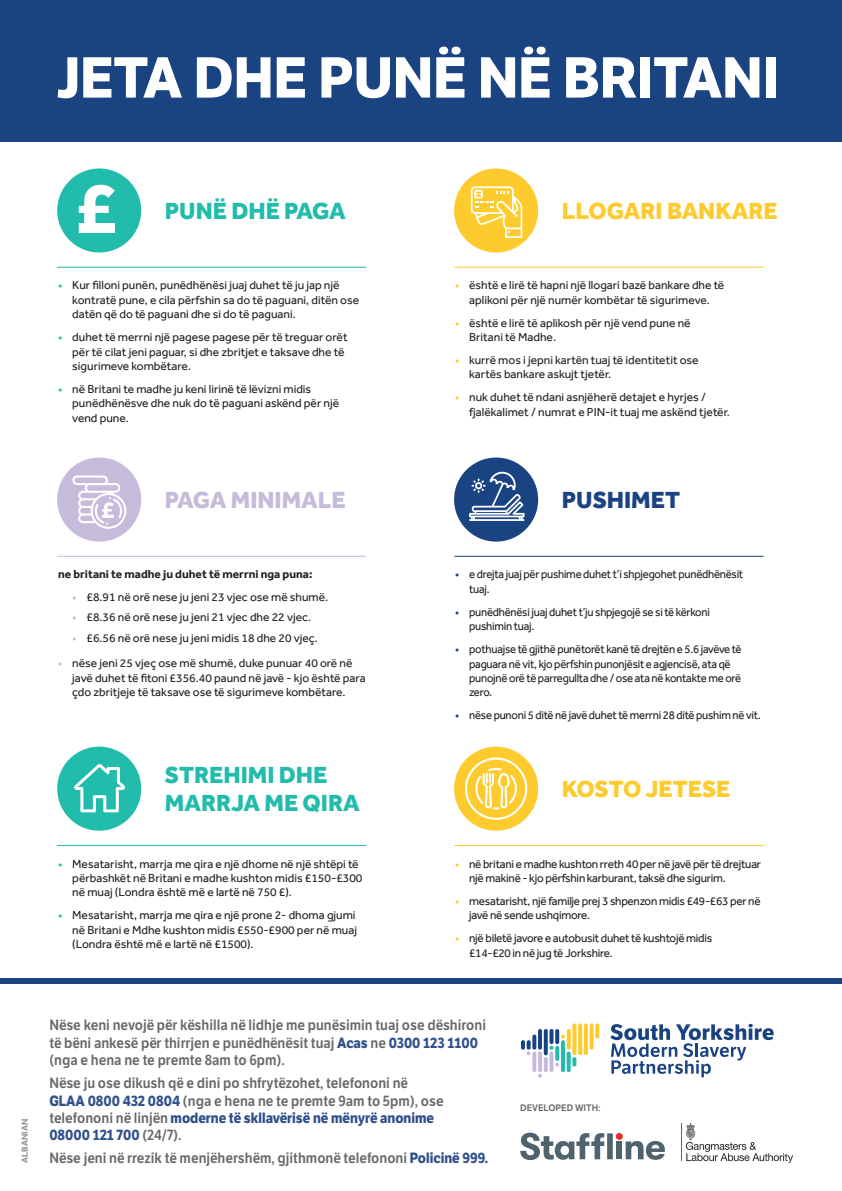
<style>
.page{position:relative;width:842px;height:1191px;background:#fff}
.page>*{position:absolute;margin:0;border:0;box-sizing:border-box;transform-origin:0 0}
.t1{font:700 56px "LFT Etica";color:#fff}
.t2{font:800 24px/28.8px "Effra";color:#22bcac}
.t3{font:800 24px "Effra";color:#fecb2f}
.t4{font:800 24px "Effra";color:#c7bbdb}
.t5{font:800 24px "Effra";color:#1a4382}
.t6{font:14.5px/17.4px "LFT Etica SB";color:#69696c;scale:.92 1}
.t7{font:700 14.5px/17.4px "LFT Etica";color:#30508b;scale:.92 1}
.t8{font:12px/14.4px "Effra";color:#231f20}
.t9{font:12px/14.4px "Effra";letter-spacing:-.02em;color:#231f20;scale:.94 1}
.t10{font:12px/14.4px "Effra";letter-spacing:-.02em;color:#231f20}
.t11{font:700 12px "Effra";color:#231f20}
.t12{font:9.1px "LFT Etica SB";color:#69696c}
.t13{font:700 9px "Effra";color:#939598}
.s1{color:#22bcac}
.s2{color:#fecb2f}
.s3{color:#c7bbdb}
.s4{color:#1a4382}
.s5{font-family:"LFT Etica";font-weight:700;color:#30508b}
.s6{font-family:"LFT Etica SB";font-weight:400;color:#69696c}
</style>
<div class="page">
<div style="left:0;top:0;width:842px;height:142px;background:#1a4382"></div>
<div style="left:0;top:978px;width:842px;height:6px;background:#1a4382"></div>
<div style="left:57px;top:168px;width:84px;height:84px;background:#22bcac;border-radius:50%"></div>
<div style="left:57px;top:457px;width:84px;height:84px;background:#c7bbdb;border-radius:50%"></div>
<div style="left:57px;top:746px;width:84px;height:84px;background:#22bcac;border-radius:50%"></div>
<div style="left:454px;top:168px;width:84px;height:84px;background:#fecb2f;border-radius:50%"></div>
<div style="left:454px;top:457px;width:84px;height:84px;background:#1a4382;border-radius:50%"></div>
<div style="left:454px;top:746px;width:84px;height:84px;background:#fecb2f;border-radius:50%"></div>
<svg style="left:610px;top:1023px;width:164px;height:54px"></svg>
<svg style="left:549px;top:1045px;width:4px;height:4px"></svg>
<hr style="left:561px;top:1040px;width:4px;height:32px;background:#22bcac;border-radius:2px">
<svg style="left:555px;top:1045px;width:4px;height:16px"></svg>
<svg style="left:567px;top:1051px;width:4px;height:21px"></svg>
<svg style="left:572px;top:1057px;width:4px;height:9px"></svg>
<svg style="left:561px;top:1034px;width:4px;height:4px"></svg>
<svg style="left:567px;top:1029px;width:4px;height:20px"></svg>
<svg style="left:572px;top:1023px;width:4px;height:32px"></svg>
<svg style="left:578px;top:1023px;width:4px;height:32px"></svg>
<svg style="left:584px;top:1023px;width:4px;height:32px"></svg>
<svg style="left:590px;top:1023px;width:4px;height:26px"></svg>
<svg style="left:595px;top:1023px;width:4px;height:15px"></svg>
<svg style="left:555px;top:1062px;width:4px;height:4px"></svg>
<svg style="left:544px;top:1057px;width:4px;height:15px"></svg>
<svg style="left:549px;top:1051px;width:4px;height:21px"></svg>
<hr style="left:538px;top:1051px;width:4px;height:21px;background:#c7bbdb;border-radius:2px">
<svg style="left:532px;top:1051px;width:4px;height:21px"></svg>
<svg style="left:544px;top:1029px;width:4px;height:26px"></svg>
<svg style="left:549px;top:1029px;width:4px;height:15px"></svg>
<svg style="left:555px;top:1029px;width:4px;height:15px"></svg>
<hr style="left:538px;top:1029px;width:4px;height:20px;background:#1a4382;border-radius:2px">
<svg style="left:532px;top:1034px;width:4px;height:15px"></svg>
<svg style="left:538px;top:1074px;width:4px;height:3px"></svg>
<svg style="left:521px;top:1040px;width:10px;height:15px"></svg>
<svg style="left:471px;top:186px;width:51px;height:52px"></svg>
<svg style="left:79px;top:185px;width:36px;height:48px"></svg>
<svg style="left:72px;top:475px;width:54px;height:54px"></svg>
<svg style="left:469px;top:471px;width:55px;height:50px"></svg>
<svg style="left:74px;top:764px;width:51px;height:48px"></svg>
<svg style="left:465px;top:757px;width:62px;height:63px"></svg>
<hr style="left:57px;top:267px;width:309px;height:1px;background:#22bcac">
<hr style="left:57px;top:845px;width:309px;height:1px;background:#22bcac">
<hr style="left:57px;top:556px;width:309px;height:1px;background:#c7bbdb">
<hr style="left:454px;top:267px;width:309px;height:1px;background:#fecb2f">
<hr style="left:454px;top:845px;width:309px;height:1px;background:#fecb2f">
<hr style="left:454px;top:556px;width:309px;height:1px;background:#1a4382">
<svg style="left:520px;top:1132px;width:93px;height:28px"></svg>
<div style="left:616px;top:1133px;width:7px;height:6px;background:#ec2d29;border-radius:50%"></div>
<div style="left:616px;top:1141px;width:6px;height:18px;background:#4f636e"></div>
<svg style="left:626px;top:1141px;width:39px;height:18px"></svg>
<img style="left:685px;top:1123px;width:108px;height:39px">
<h1 class="t1" style="left:57px;top:44px;width:723px">JETA DHE PUNË NË BRITANI</h1>
<h2 class="t2" style="left:165px;top:196px;width:182px">PUNË DHË PAGA</h2>
<p class="t8" style="left:72px;top:278px;width:288px;text-indent:-14px"><span class="s1">•</span> Kur filloni punën, punëdhënësi juaj duhet të ju jap një kontratë pune, e cila përfshin sa do të paguani, ditën ose datën që do të paguani dhe si do të paguani.</p>
<p class="t8" style="left:72px;top:330px;width:277px;text-indent:-14px"><span class="s1">•</span> duhet të merrni një pagese pagese për të treguar orët për të cilatjeni paguar, si dhe zbritjet e taksave dhe të sigurimeve kombëtare.</p>
<p class="t8" style="left:72px;top:381px;width:268px;text-indent:-14px"><span class="s1">•</span> në Britani te madhe ju keni lirinë të lëvizni midis punëdhënësve dhe nuk do të paguani askënd për një vend pune.</p>
<h2 class="t3" style="left:562px;top:196px;width:217px">LLOGARI BANKARE</h2>
<p class="t8" style="left:455px;top:278px;width:271px;text-align:center"><span class="s2">•</span> është e lirë të hapni një llogari bazë bankare dhe të aplikoni për një numër kombëtar të sigurimeve.</p>
<p class="t8" style="left:469px;top:315px;width:223px;text-indent:-14px"><span class="s2">•</span> është e lirë të aplikosh për një vend pune në<br>Britani të Madhe.</p>
<p class="t8" style="left:469px;top:353px;width:231px;text-indent:-14px"><span class="s2">•</span> kurrë mos i jepni kartën tuaj të identitetit ose kartës bankare askujt tjetër.</p>
<p class="t8" style="left:469px;top:390px;width:262px;text-indent:-14px"><span class="s2">•</span> nuk duhet të ndani asnjëherë detajet e hyrjes / fjalëkalimet / numrat e PIN-it tuaj me askënd tjetër.</p>
<h2 class="t4" style="left:165px;top:485px;width:182px">PAGA MINIMALE</h2>
<h2 class="t5" style="left:562px;top:485px;width:120px">PUSHIMET</h2>
<p class="t11" style="left:58px;top:567px;width:256px">ne britani te madhe ju duhet të merrni nga puna:</p>
<p class="t8" style="left:72px;top:590px;width:258px"><span class="s3">•</span> £8.91 në orë nese ju jeni 23 vjec ose më shumë.</p>
<p class="t8" style="left:72px;top:610px;width:240px"><span class="s3">•</span> £8.36 në orë nese ju jeni 21 vjec dhe 22 vjec.</p>
<p class="t8" style="left:72px;top:630px;width:247px"><span class="s3">•</span> £6.56 në orë nese ju jeni midis 18 dhe 20 vjeç.</p>
<p class="t8" style="left:72px;top:656px;width:295px;text-indent:-14px"><span class="s3">•</span> nëse jeni 25 vjeç ose më shumë, duke punuar 40 orë në javë duhet të fitoni £356.40 paund në javë - kjo është para çdo zbritjeje të taksave ose të sigurimeve kombëtare.</p>
<h2 class="t2" style="left:165px;top:760px;width:196px">STREHIMI DHE<br>MARRJA ME QIRA</h2>
<p class="t8" style="left:72px;top:856px;width:292px;text-indent:-14px"><span class="s1">•</span> Mesatarisht, marrja me qira e një dhome në një shtëpi të përbashkët në Britani e madhe kushton midis £150-£300 në muaj (Londra është më e lartë në 750 £).</p>
<p class="t8" style="left:72px;top:908px;width:286px;text-indent:-14px"><span class="s1">•</span> Mesatarisht, marrja me qira e një prone 2- dhoma gjumi në Britani e Mdhe kushton midis £550-£900 per në muaj (Londra është më e lartë në £1500).</p>
<p class="t9" style="left:469px;top:567px;width:293px;text-indent:-14px"><span class="s4">•</span> e drejta juaj për pushime duhet t’i shpjegohet punëdhënësit tuaj.</p>
<p class="t9" style="left:469px;top:604px;width:258px;text-indent:-14px"><span class="s4">•</span> punëdhënësi juaj duhet t’ju shpjegojë se si të kërkoni pushimin tuaj.</p>
<p class="t9" style="left:469px;top:642px;width:291px;text-indent:-14px"><span class="s4">•</span> pothuajse të gjithë punëtorët kanë të drejtën e 5.6 javëve të paguara në vit, kjo përfshin punonjësit e agjencisë, ata që punojnë orë të parregullta dhe / ose ata në kontakte me orë zero.</p>
<p class="t9" style="left:455px;top:708px;width:327px"><span class="s4">•</span> nëse punoni 5 ditë në javë duhet të merrni 28 ditë pushim në vit.</p>
<h2 class="t3" style="left:562px;top:774px;width:170px">KOSTO JETESE</h2>
<p class="t10" style="left:469px;top:856px;width:293px;text-indent:-14px"><span class="s2">•</span> në britani e madhe kushton rreth 40 per në javë për të drejtuar një makinë - kjo përfshin karburant, taksë dhe sigurim.</p>
<p class="t10" style="left:469px;top:893px;width:293px;text-indent:-14px"><span class="s2">•</span> mesatarisht, një familje prej 3 shpenzon midis £49-£63 per në javë në sende ushqimore.</p>
<p class="t10" style="left:469px;top:931px;width:245px;text-indent:-14px"><span class="s2">•</span> një biletë javore e autobusit duhet të kushtojë midis £14-£20 in në jug të Jorkshire.</p>
<p class="t13" style="left:19px;top:1162px;width:45px;rotate:-90deg">ALBANIAN</p>
<p class="t6" style="left:49px;top:1016px;width:476px">Nëse keni nevojë për këshilla në lidhje me punësimin tuaj ose dëshironi të bëni ankesë për thirrjen e punëdhënësit tuaj <span class="s5">Acas</span> ne <span class="s5">0300 123 1100 </span>(nga e hena ne te premte 8am to 6pm).</p>
<p class="t6" style="left:49px;top:1074px;width:430px">Nëse ju ose dikush që e dini po shfrytëzohet, telefononi në<br><span class="s5">GLAA 0800 432 0804</span> (nga e hena ne te premte 9am to 5pm), ose</p>
<p class="t7" style="left:49px;top:1109px;width:420px"><span class="s6">telefononi në linjën</span> moderne të skllavërisë në mënyrë anonime<br>08000 121 700 <span class="s6">(24/7).</span></p>
<p class="t6" style="left:49px;top:1149px;width:479px">Nëse jeni në rrezik të menjëhershëm, gjithmonë telefononi <span class="s5">Policinë 999.</span></p>
<p class="t12" style="left:520px;top:1102px;width:82px">DEVELOPED WITH:</p>
</div>
